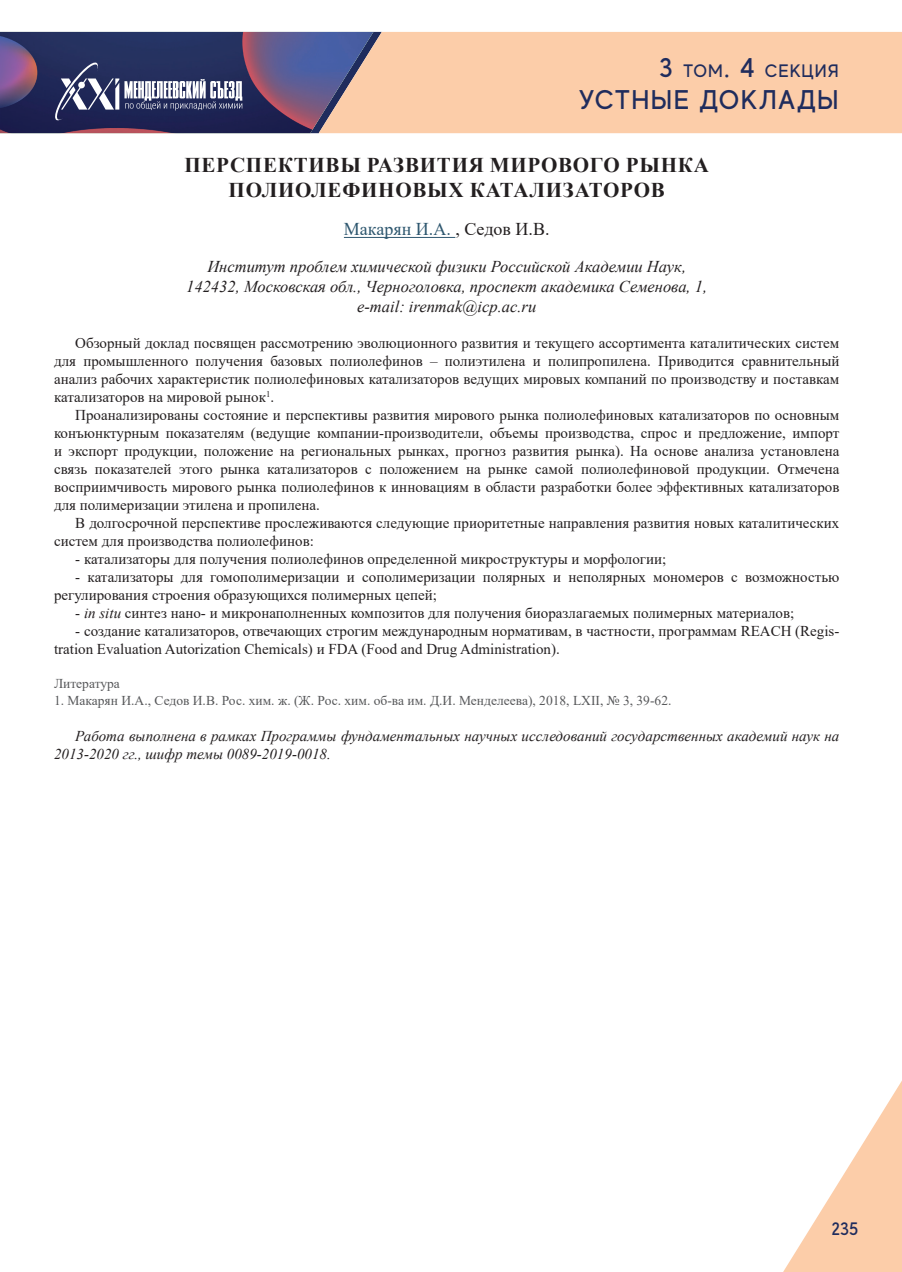
<style>
.page{position:relative;width:902px;height:1272px;background:#fff}
.page>*{position:absolute;margin:0;border:0;box-sizing:border-box;transform-origin:0 0}
.t1{font:500 27px "MADE Evolve Sans";letter-spacing:.05em;color:#1f2c5d}
.t2{font:700 21px/25.2px "Times New Roman";letter-spacing:.035em;color:#231f20;text-align:center}
.t3{font:18px "Times New Roman";color:#2e576f}
.t4{font:500 18px "MADE Evolve Sans";letter-spacing:.05em;color:#1f2c5d}
.t5{font:italic 16.5px/19.8px "Times New Roman";color:#231f20;text-align:center}
.t6{font:15px/18px "Times New Roman";color:#231f20}
.t7{font:italic 15px/18px "Times New Roman";color:#231f20}
.t8{font:13.5px "Times New Roman";color:#57585a}
.s1{font-size:27px}
.s2{color:#231f20}
.s3{font-style:italic}
</style>
<div class="page">
<div style="left:382px;top:32px;width:519px;height:101px;background:#fccda9"></div>
<svg style="left:784px;top:1082px;width:117px;height:189px"></svg>
<svg style="left:0;top:32px;width:382px;height:101px;background:#575277"></svg>
<hr style="left:344px;top:237px;width:111px;height:1px;background:#2e576f">
<p class="t4" style="left:659px;top:59px;width:181px"><span class="s1">3</span> ТОМ<span class="s1">. 4</span> СЕКЦИЯ</p>
<h1 class="t1" style="left:578px;top:83px;width:261px">УСТНЫЕ ДОКЛАДЫ</h1>
<h2 class="t2" style="left:184px;top:151px;width:526px">ПЕРСПЕКТИВЫ РАЗВИТИЯ МИРОВОГО РЫНКА<br>ПОЛИОЛЕФИНОВЫХ КАТАЛИЗАТОРОВ</h2>
<p class="t3" style="left:344px;top:217px;width:207px">Макарян И.А. <span class="s2">, Седов И.В.</span></p>
<p class="t5" style="left:186px;top:256px;width:522px">Институт проблем химической физики Российской Академии Наук,<br>142432, Московская обл., Черноголовка, проспект академика Семенова, 1, e-mail: irenmak@icp.ac.ru</p>
<p class="t6" style="left:54px;top:333px;width:786px;text-align:justify;text-indent:21px">Обзорный доклад посвящен рассмотрению эволюционного развития и текущего ассортимента каталитических систем для промышленного получения базовых полиолефинов – полиэтилена и полипропилена. Приводится сравнительный анализ рабочих характеристик полиолефиновых катализаторов ведущих мировых компаний по производству и поставкам катализаторов на мировой рынок<sup>1</sup>.</p>
<p class="t6" style="left:54px;top:405px;width:786px;text-align:justify;text-indent:21px">Проанализированы состояние и перспективы развития мирового рынка полиолефиновых катализаторов по основным конъюнктурным показателям (ведущие компании-производители, объемы производства, спрос и предложение, импорт и экспорт продукции, положение на региональных рынках, прогноз развития рынка). На основе анализа установлена связь показателей этого рынка катализаторов с положением на рынке самой полиолефиновой продукции. Отмечена восприимчивость мирового рынка полиолефинов к инновациям в области разработки более эффективных катализаторов для полимеризации этилена и пропилена.</p>
<p class="t6" style="left:54px;top:513px;width:786px;text-indent:21px">В долгосрочной перспективе прослеживаются следующие приоритетные направления развития новых каталитических систем для производства полиолефинов:</p>
<p class="t6" style="left:75px;top:549px;width:592px">- катализаторы для получения полиолефинов определенной микроструктуры и морфологии;</p>
<p class="t6" style="left:54px;top:567px;width:786px;text-indent:21px">- катализаторы для гомополимеризации и сополимеризации полярных и неполярных мономеров с возможностью регулирования строения образующихся полимерных цепей;</p>
<p class="t6" style="left:75px;top:603px;width:720px">- <span class="s3">in situ</span> синтез нано- и микронаполненных композитов для получения биоразлагаемых полимерных материалов;</p>
<p class="t6" style="left:54px;top:621px;width:786px;text-indent:21px">- создание катализаторов, отвечающих строгим международным нормативам, в частности, программам REACH (Regis&shy;tration Evaluation Autorization Chemicals) и FDA (Food and Drug Administration).</p>
<p class="t8" style="left:54px;top:674px;width:67px">Литература</p>
<p class="t8" style="left:54px;top:690px;width:619px">1. Макарян И.А., Седов И.В. Рос. хим. ж. (Ж. Рос. хим. об-ва им. Д.И. Менделеева), 2018, LXII, № 3, 39-62.</p>
<p class="t7" style="left:54px;top:726px;width:786px;text-indent:21px">Работа выполнена в рамках Программы фундаментальных научных исследований государственных академий наук на<br>2013-2020 гг., шифр темы 0089-2019-0018.</p>
<p class="t4" style="left:831px;top:1217px;width:28px">235</p>
</div>
